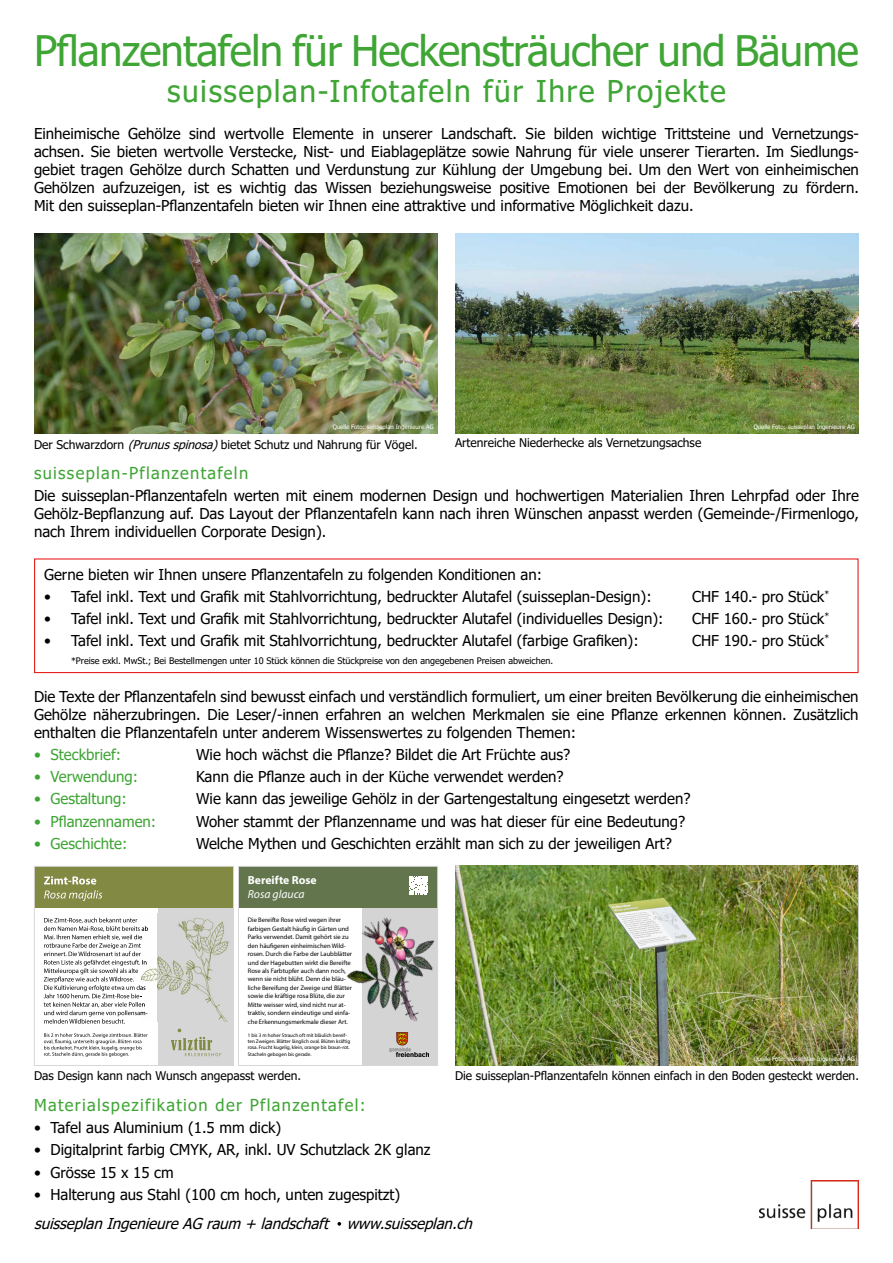
<style>
.page{position:relative;width:893px;height:1263px;background:#fff}
.page>*{position:absolute;margin:0;border:0;box-sizing:border-box;transform-origin:0 0}
.t1{font:42px "Tahoma";letter-spacing:-.02em;color:#3fa535}
.t2{font:30px "Tahoma";letter-spacing:.05em;color:#3fa535}
.t3{font:16.5px "Tahoma";letter-spacing:.08em;color:#3fa535}
.t4{font:15px/18px "Tahoma";color:#000;text-align:justify}
.t5{font:15px "Tahoma";color:#3fa535}
.t6{font:italic 15px "Tahoma";color:#000}
.t7{font:12px "Tahoma";color:#000}
.t8{font:700 11.7px "Myriad Pro";color:#fff}
.t9{font:italic 11.7px "Myriad Pro";color:#fff}
.t10{font:9px "Tahoma";color:#000}
.t11{font:6.6px/8.4px "Myriad Pro";color:#000}
.t12{font:6px "Tahoma";color:#fff}
.t13{font:5.1px/6.3px "Myriad Pro";color:#000}
.s1{font-style:italic}
</style>
<div class="page">
<img style="left:759px;top:1180px;width:100px;height:49px">
<svg style="left:337px;top:1222px;width:4px;height:4px"></svg>
<div style="left:238px;top:866px;width:200px;height:42px;background:#62754d"></div>
<div style="left:362px;top:908px;width:76px;height:157px;background:#d4d4d4"></div>
<img style="left:390px;top:1042px;width:38px;height:14px">
<img style="left:346px;top:917px;width:89px;height:125px">
<svg style="left:409px;top:876px;width:19px;height:19px"></svg>
<div style="left:238px;top:866px;width:200px;height:200px;border:1px solid #d8d8d8"></div>
<img style="left:34px;top:234px;width:404px;height:199px">
<img style="left:455px;top:234px;width:404px;height:200px">
<img style="left:455px;top:866px;width:402px;height:200px">
<div style="left:34px;top:558px;width:825px;height:115px;border:1px solid #e52321"></div>
<div style="left:158px;top:908px;width:75px;height:157px;background:#d6d6d6"></div>
<div style="left:34px;top:866px;width:199px;height:42px;background:#818943"></div>
<svg style="left:171px;top:1028px;width:50px;height:28px"></svg>
<svg style="left:44px;top:890px;width:58px;height:11px"></svg>
<svg style="left:44px;top:876px;width:52px;height:8px"></svg>
<svg style="left:44px;top:1033px;width:104px;height:24px"></svg>
<img style="left:148px;top:913px;width:81px;height:109px">
<svg style="left:44px;top:918px;width:104px;height:105px"></svg>
<div style="left:34px;top:866px;width:200px;height:200px;border:1px solid #d8d8d8"></div>
<h1 class="t1" style="left:34px;top:23px;width:826px">Pflanzentafeln für Heckensträucher und Bäume</h1>
<h2 class="t2" style="left:167px;top:71px;width:560px">suisseplan-Infotafeln für Ihre Projekte</h2>
<p class="t4" style="left:34px;top:125px;width:826px">Einheimische Gehölze sind wertvolle Elemente in unserer Landschaft. Sie bilden wichtige Trittsteine und Vernetzungs&shy;achsen. Sie bieten wertvolle Verstecke, Nist- und Eiablageplätze sowie Nahrung für viele unserer Tierarten. Im Siedlungs&shy;gebiet tragen Gehölze durch Schatten und Verdunstung zur Kühlung der Umgebung bei. Um den Wert von einheimischen Gehölzen aufzuzeigen, ist es wichtig das Wissen beziehungsweise positive Emotionen bei der Bevölkerung zu fördern.<br>Mit den suisseplan-Pflanzentafeln bieten wir Ihnen eine attraktive und informative Möglichkeit dazu.</p>
<p class="t12" style="left:333px;top:423px;width:103px">Quelle Foto: suisseplan Ingenieure AG</p>
<p class="t7" style="left:34px;top:437px;width:385px">Der Schwarzdorn <span class="s1">(Prunusspinosa)</span>bietet Schutz und Nahrung für Vögel.</p>
<p class="t7" style="left:455px;top:435px;width:248px">Artenreiche Niederhecke als Vernetzungsachse</p>
<p class="t12" style="left:754px;top:423px;width:103px">Quelle Foto: suisseplan Ingenieure AG</p>
<p class="t3" style="left:34px;top:462px;width:216px">suisseplan-Pflanzentafeln</p>
<p class="t4" style="left:34px;top:487px;width:826px">Die suisseplan-Pflanzentafeln werten mit einem modernen Design und hochwertigen Materialien Ihren Lehrpfad oder Ihre Gehölz-Bepflanzung auf. Das Layout der Pflanzentafeln kann nach ihren Wünschen anpasst werden (Gemeinde-/Firmenlogo, nach Ihrem individuellen Corporate Design).</p>
<p class="t4" style="left:44px;top:566px;width:500px">Gerne bieten wir Ihnen unsere Pflanzentafeln zu folgenden Konditionen an:</p>
<p class="t4" style="left:44px;top:588px;width:609px">• Tafel inkl. Text und Grafik mit Stahlvorrichtung, bedruckter Alutafel (suisseplan-Design):</p>
<p class="t4" style="left:692px;top:588px;width:139px">CHF 140.- pro Stück<sup>*</sup></p>
<p class="t4" style="left:44px;top:610px;width:621px">• Tafel inkl. Text und Grafik mit Stahlvorrichtung, bedruckter Alutafel (individuelles Design):</p>
<p class="t4" style="left:692px;top:610px;width:139px">CHF 160.- pro Stück<sup>*</sup></p>
<p class="t4" style="left:44px;top:633px;width:596px">• Tafel inkl. Text und Grafik mit Stahlvorrichtung, bedruckter Alutafel (farbige Grafiken):</p>
<p class="t4" style="left:692px;top:633px;width:139px">CHF 190.- pro Stück<sup>*</sup></p>
<p class="t10" style="left:71px;top:655px;width:484px">*Preise exkl. MwSt.; Bei Bestellmengen unter 10 Stück können die Stückpreise von den angegebenen Preisen abweichen.</p>
<p class="t4" style="left:34px;top:688px;width:826px">Die Texte der Pflanzentafeln sind bewusst einfach und verständlich formuliert, um einer breiten Bevölkerung die einheimischen Gehölze näherzubringen. Die Leser/-innen erfahren an welchen Merkmalen sie eine Pflanze erkennen können. Zusätzlich enthalten die Pflanzentafeln unter anderem Wissenswertes zu folgenden Themen:</p>
<p class="t5" style="left:34px;top:744px;width:89px">• Steckbrief:</p>
<p class="t4" style="left:196px;top:746px;width:376px">Wie hoch wächst die Pflanze? Bildet die Art Früchte aus?</p>
<p class="t5" style="left:34px;top:766px;width:106px">• Verwendung:</p>
<p class="t4" style="left:196px;top:768px;width:369px">Kann die Pflanze auch in der Küche verwendet werden?</p>
<p class="t5" style="left:34px;top:789px;width:94px">• Gestaltung:</p>
<p class="t4" style="left:196px;top:791px;width:496px">Wie kann das jeweilige Gehölz in der Gartengestaltung eingesetzt werden?</p>
<p class="t5" style="left:34px;top:811px;width:124px">• Pflanzennamen:</p>
<p class="t4" style="left:196px;top:813px;width:491px">Woher stammt der Pflanzenname und was hat dieser für eine Bedeutung?</p>
<p class="t5" style="left:34px;top:833px;width:95px">• Geschichte:</p>
<p class="t4" style="left:196px;top:835px;width:478px">Welche Mythen und Geschichten erzählt man sich zu der jeweiligen Art?</p>
<p class="t8" style="left:248px;top:873px;width:70px">Bereifte Rose</p>
<p class="t9" style="left:248px;top:887px;width:58px">Rosa glauca</p>
<p class="t11" style="left:248px;top:916px;width:106px">Die Bereifte Rose wird wegen ihrer farbigen Gestalt häufig in Gärten und Parks verwendet. Damit gehört sie zu den häufigeren einheimischen Wild&shy;rosen. Durch die Farbe der Laubblätter und der Hagebutten wirkt die Bereifte Rose als Farbtupfer auch dann noch, wenn sie nicht blüht. Denn die bläu&shy;liche Bereifung der Zweige und Blätter sowie die kräftige rosa Blüte, die zur Mitte weisser wird, sind nicht nur at&shy;traktiv, sondern eindeutige und einfa&shy;che Erkennungsmerkmale dieser Art.</p>
<p class="t13" style="left:248px;top:1032px;width:104px">1 bis 3 m hoher Strauch oft mit bläulich bereif&shy;ten Zweigen. Blätter länglich oval. Blüten kräftig rosa. Frucht kugelig, klein, orange bis braun-rot.<br>Stacheln gebogen bis gerade.</p>
<p class="t7" style="left:34px;top:1067px;width:268px">Das Design kann nach Wunsch angepasst werden.</p>
<p class="t3" style="left:34px;top:1094px;width:333px">Materialspezifikation der Pflanzentafel:</p>
<p class="t4" style="left:34px;top:1119px;width:249px">• Tafel aus Aluminium (1.5 mm dick)</p>
<p class="t4" style="left:34px;top:1142px;width:398px">• Digitalprint farbig CMYK, AR, inkl. UV Schutzlack 2K glanz</p>
<p class="t4" style="left:34px;top:1164px;width:141px">• Grösse 15 x 15 cm</p>
<p class="t4" style="left:34px;top:1186px;width:368px">• Halterung aus Stahl (100 cm hoch, unten zugespitzt)</p>
<p class="t12" style="left:754px;top:1055px;width:103px">Quelle Foto: suisseplan Ingenieure AG</p>
<p class="t7" style="left:455px;top:1067px;width:405px">Die suisseplan-Pflanzentafeln können einfach in den Boden gesteckt werden.</p>
<p class="t6" style="left:34px;top:1213px;width:445px">suisseplanIngenieureAGraum + landschaft www.suisseplan.ch</p>
</div>
